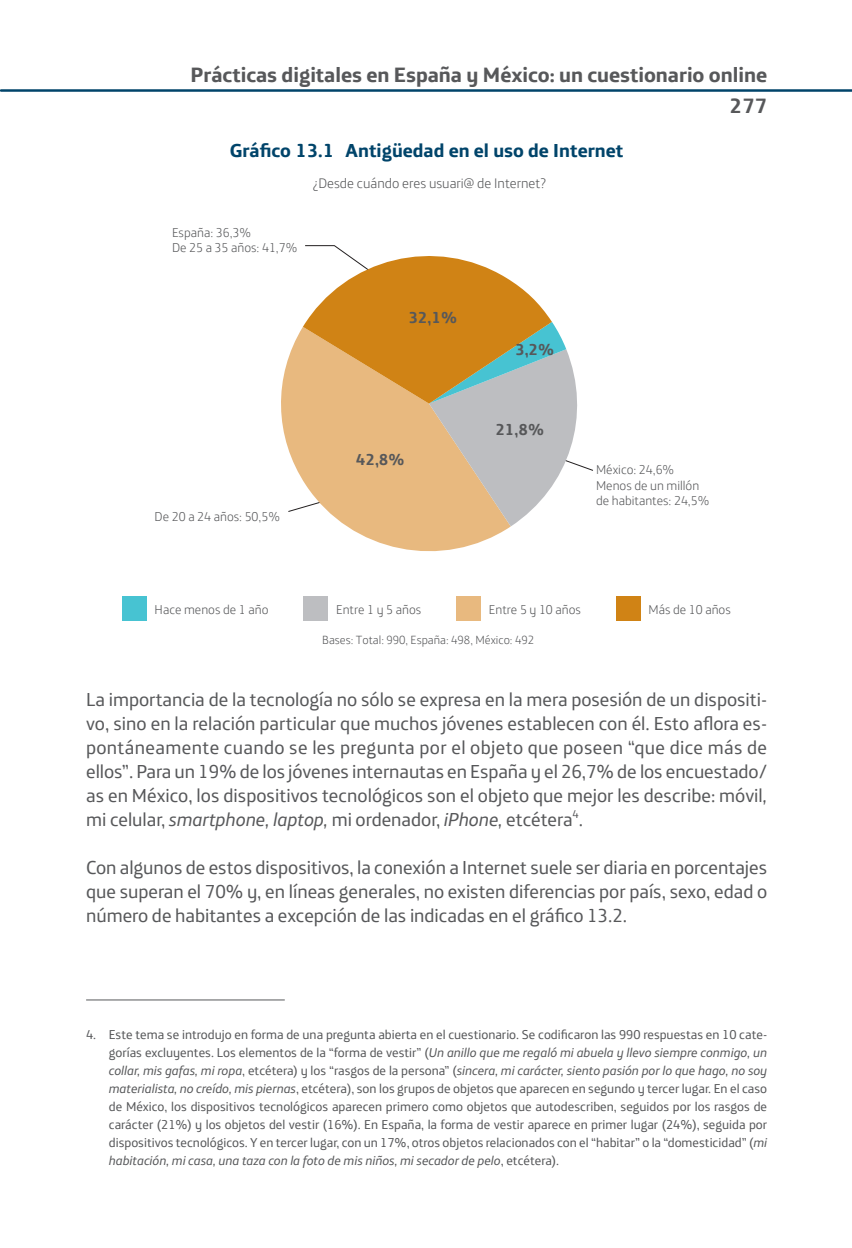
<style>
.page{position:relative;width:852px;height:1248px;background:#fff}
.page>*{position:absolute;margin:0;border:0;box-sizing:border-box;transform-origin:0 0}
.t1{font:700 21px/31.6px "Telefonica Text";color:#57585a;text-align:right}
.t2{font:19px/24px "Telefonica Text";color:#57585a;text-align:justify}
.t3{font:700 19px "Telefonica Text";color:#00446a}
.t4{font:700 16px "Telefonica Text";color:#57585a}
.t5{font:300 14px "Telefonica Headline";color:#57585a}
.t6{font:13px/18px "Telefonica Text";color:#57585a;text-align:justify}
.t7{font:300 13px/15.6px "Telefonica Headline";color:#57585a}
.t8{font:300 12px "Telefonica Headline";color:#57585a}
.s1{font-style:italic}
</style>
<div class="page">
<svg style="left:281px;top:363px;width:229px;height:189px"></svg>
<svg style="left:287px;top:245px;width:306px;height:281px"></svg>
<div style="left:122px;top:596px;width:24px;height:24px;background:#47c3d2"></div>
<div style="left:304px;top:596px;width:24px;height:24px;background:#bdbec1"></div>
<div style="left:456px;top:596px;width:24px;height:24px;background:#e8b97f"></div>
<div style="left:616px;top:596px;width:24px;height:24px;background:#d08315"></div>
<hr style="left:86px;top:999px;width:198px;height:1px;background:#57585a">
<hr style="left:0;top:89px;width:851px;height:2px;background:#00446a">
<h1 class="t1" style="left:190px;top:61px;width:577px">Prácticas digitales en España y México: un cuestionario online<br>277</h1>
<h2 class="t3" style="left:230px;top:143px;width:395px">Gráfico 13.1 Antigüedad en el uso de Internet</h2>
<p class="t5" style="left:312px;top:178px;width:235px">¿Desde cuándo eres usuari@ de Internet?</p>
<p class="t7" style="left:172px;top:226px;width:127px">España: 36,3%<br>De 25 a 35 años: 41,7%</p>
<p class="t7" style="left:154px;top:510px;width:127px">De 20 a 24 años: 50,5%</p>
<p class="t4" style="left:408px;top:311px;width:50px">32,1%</p>
<p class="t4" style="left:355px;top:453px;width:50px">42,8%</p>
<p class="t4" style="left:515px;top:343px;width:41px">3,2%</p>
<p class="t4" style="left:495px;top:423px;width:50px">21,8%</p>
<p class="t7" style="left:595px;top:463px;width:115px">México: 24,6%<br>Menos de un millón de habitantes: 24,5%</p>
<p class="t7" style="left:154px;top:603px;width:115px">Hace menos de 1 año</p>
<p class="t7" style="left:336px;top:603px;width:87px">Entre 1 y 5 años</p>
<p class="t7" style="left:488px;top:603px;width:94px">Entre 5 y 10 años</p>
<p class="t7" style="left:648px;top:603px;width:84px">Más de 10 años</p>
<p class="t8" style="left:322px;top:635px;width:213px">Bases: Total: 990, España: 498, México: 492</p>
<p class="t2" style="left:86px;top:689px;width:682px">La importancia de la tecnología no sólo se expresa en la mera posesión de un dispositi&shy;vo, sino en la relación particular que muchos jóvenes establecen con él. Esto aflora es&shy;pontáneamente cuando se les pregunta por el objeto que poseen “que dice más de ellos”. Para un 19% de los jóvenes internautas en España y el 26,7% de los encuestado/ as en México, los dispositivos tecnológicos son el objeto que mejor les describe: móvil<span class="s1">, </span>mi celular, <span class="s1">smartphone, laptop,</span> mi ordenador, <span class="s1">iPhone,</span> etcétera<sup>4</sup>.</p>
<p class="t2" style="left:86px;top:857px;width:682px">Con algunos de estos dispositivos, la conexión a Internet suele ser diaria en porcentajes que superan el 70% y, en líneas generales, no existen diferencias por país, sexo, edad o número de habitantes a excepción de las indicadas en el gráfico 13.2.</p>
<p class="t6" style="left:109px;top:1027px;width:659px;text-indent:-23px">4. Este tema se introdujo en forma de una pregunta abierta en el cuestionario. Se codificaron las 990 respuestas en 10 cate&shy;gorías excluyentes. Los elementos de la “forma de vestir” (<span class="s1">Un anillo que me regaló mi abuela y llevo siempre conmigo, un collar, mis gafas, mi ropa</span>, etcétera) y los “rasgos de la persona” (<span class="s1">sincera, mi carácter, siento pasión por lo que hago, no soy materialista, no creído, mis piernas</span>, etcétera), son los grupos de objetos que aparecen en segundo y tercer lugar. En el caso de México, los dispositivos tecnológicos aparecen primero como objetos que autodescriben, seguidos por los rasgos de carácter (21%) y los objetos del vestir (16%). En España, la forma de vestir aparece en primer lugar (24%), seguida por dispositivos tecnológicos. Y en tercer lugar, con un 17%, otros objetos relacionados con el “habitar” o la “domesticidad” (<span class="s1">mi habitación, mi casa, una taza con la foto de mis niños, mi secador de pelo</span>, etcétera).</p>
</div>
